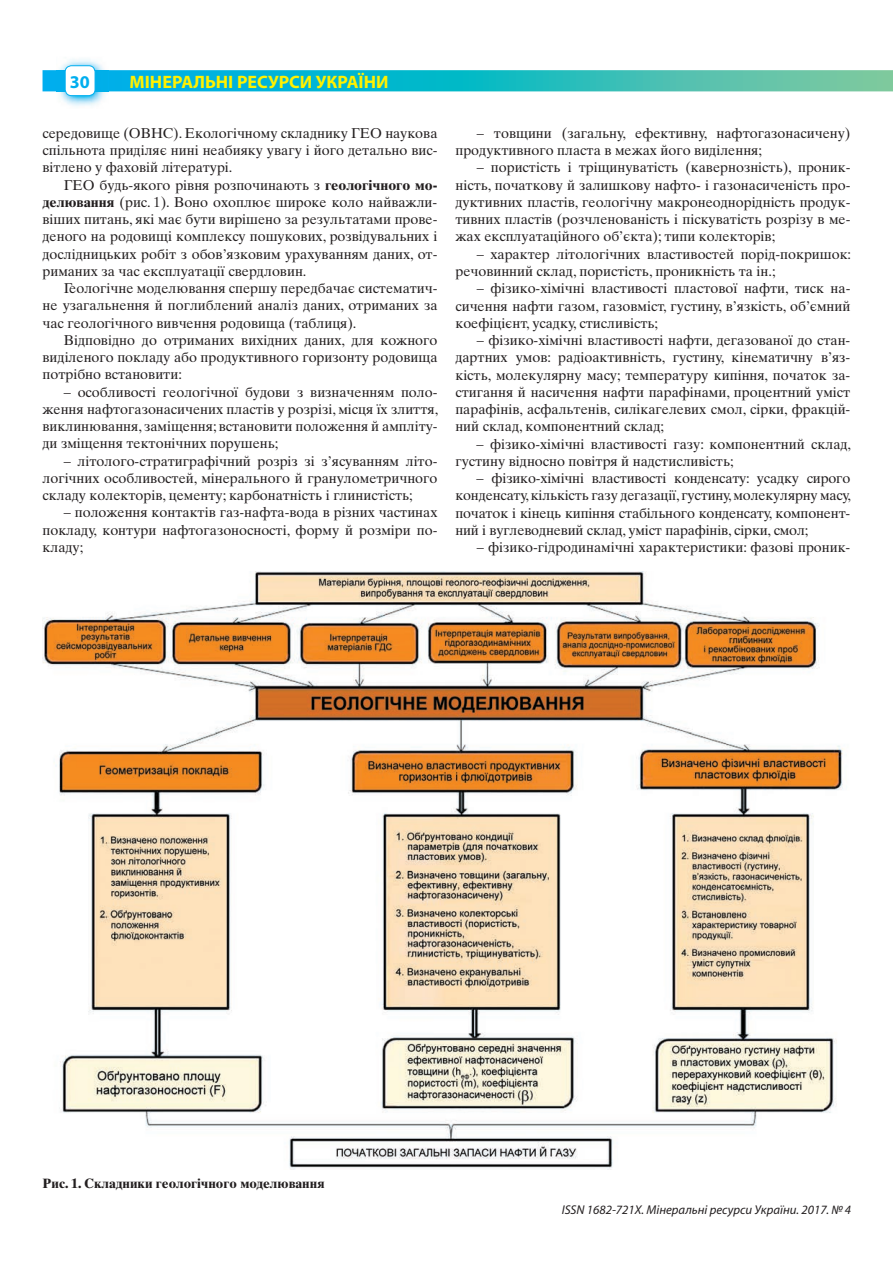
<style>
.page{position:relative;width:893px;height:1263px;background:#fff}
.page>*{position:absolute;margin:0;border:0;box-sizing:border-box;transform-origin:0 0}
.t1{font:700 18px "Myriad Pro";color:#fff101}
.t2{font:700 18px "Myriad Pro";color:#00aeef}
.t3{font:14.25px/17.2px "Times Ten LT Std";color:#231f20;text-align:justify}
.t4{font:700 13.5px "Times Ten LT Std";color:#231f20}
.t5{font:italic 12.75px "Myriad Pro";color:#231f20}
.s1{font-weight:700}
</style>
<div class="page">
<svg style="left:43px;top:70px;width:850px;height:21px;background:#28bbc3"></svg>
<img style="left:56px;top:59px;width:52px;height:47px">
<img style="left:56px;top:70px;width:52px;height:21px">
<div style="left:65px;top:66px;width:30px;height:30px;background:#fff;border-radius:6px"></div>
<div style="left:65px;top:65px;width:30px;height:31px;border:1px solid #00aeef;border-radius:6px"></div>
<img style="left:43px;top:572px;width:801px;height:597px">
<p class="t2" style="left:70px;top:72px;width:21px">30</p>
<p class="t1" style="left:130px;top:72px;width:260px">МІНЕРАЛЬНІ РЕСУРСИ УКРАЇНИ</p>
<p class="t3" style="left:43px;top:124px;width:396px">середовище (ОВНС). Екологічному складнику ГЕО наукова спільнота приділяє нині неабияку увагу і його детально вис&shy;вітлено у фаховій літературі.</p>
<p class="t3" style="left:42px;top:176px;width:396px;text-indent:21px">ГЕО будь-якого рівня розпочинають з <span class="s1">геологічного мо&shy;делювання</span> (рис. 1). Воно охоплює широке коло найважли&shy;віших питань, які має бути вирішено за результатами прове&shy;деного на родовищі комплексу пошукових, розвідувальних і дослідницьких робіт з обов’язковим урахуванням даних, от&shy;риманих за час експлуатації свердловин.</p>
<p class="t3" style="left:42px;top:280px;width:396px;text-indent:21px">Геологічне моделювання спершу передбачає систематич&shy;не узагальнення й поглиблений аналіз даних, отриманих за час геологічного вивчення родовища (таблиця).</p>
<p class="t3" style="left:42px;top:331px;width:396px;text-indent:21px">Відповідно до отриманих вихідних даних, для кожного виділеного покладу або продуктивного горизонту родовища потрібно встановити:</p>
<p class="t3" style="left:42px;top:383px;width:397px;text-indent:21px">– особливості геологічної будови з визначенням поло&shy;ження нафтогазонасичених пластів у розрізі, місця їх злиття, виклинювання, заміщення; встановити положення й ампліту&shy;ди зміщення тектонічних порушень;</p>
<p class="t3" style="left:42px;top:452px;width:396px;text-indent:21px">– літолого-стратиграфічний розріз зі з’ясуванням літо&shy;логічних особливостей, мінерального й гранулометричного складу колекторів, цементу; карбонатність і глинистість;</p>
<p class="t3" style="left:42px;top:504px;width:396px;text-indent:21px">– положення контактів газ-нафта-вода в різних частинах покладу, контури нафтогазоносності, форму й розміри по&shy;кладу;</p>
<p class="t3" style="left:455px;top:124px;width:396px;text-indent:21px">– товщини (загальну, ефективну, нафтогазонасичену) продуктивного пласта в межах його виділення;</p>
<p class="t3" style="left:455px;top:159px;width:396px;text-indent:21px">– пористість і тріщинуватість (кавернозність), проник&shy;ність, початкову й залишкову нафто- і газонасиченість про&shy;дуктивних пластів, геологічну макронеоднорідність продук&shy;тивних пластів (розчленованість і піскуватість розрізу в ме&shy;жах експлуатаційного об’єкта); типи колекторів;</p>
<p class="t3" style="left:455px;top:245px;width:397px;text-indent:21px">– характер літологічних властивостей порід-покришок: речовинний склад, пористість, проникність та ін.;</p>
<p class="t3" style="left:455px;top:280px;width:396px;text-indent:21px">– фізико-хімічні властивості пластової нафти, тиск на&shy;сичення нафти газом, газовміст, густину, в’язкість, об’ємний коефіцієнт, усадку, стисливість;</p>
<p class="t3" style="left:455px;top:331px;width:396px;text-indent:21px">– фізико-хімічні властивості нафти, дегазованої до стан&shy;дартних умов: радіоактивність, густину, кінематичну в’яз&shy;кість, молекулярну масу; температуру кипіння, початок за&shy;стигання й насичення нафти парафінами, процентний уміст парафінів, асфальтенів, силікагелевих смол, сірки, фракцій&shy;ний склад, компонентний склад;</p>
<p class="t3" style="left:455px;top:435px;width:397px;text-indent:21px">– фізико-хімічні властивості газу: компонентний склад, густину відносно повітря й надстисливість;</p>
<p class="t3" style="left:455px;top:470px;width:397px;text-indent:21px">– фізико-хімічні властивості конденсату: усадку сирого конденсату, кількість газу дегазації, густину, молекулярну масу, початок і кінець кипіння стабільного конденсату, компонент&shy;ний і вуглеводневий склад, уміст парафінів, сірки, смол;</p>
<p class="t3" style="left:477px;top:539px;width:375px">– фізико-гідродинамічні характеристики: фазові проник-</p>
<p class="t4" style="left:43px;top:1175px;width:284px">Рис. 1. Складники геологічного моделювання</p>
<p class="t5" style="left:562px;top:1202px;width:291px">ISSN 1682-721X. Мінеральні ресурси України. 2017. № 4</p>
</div>
